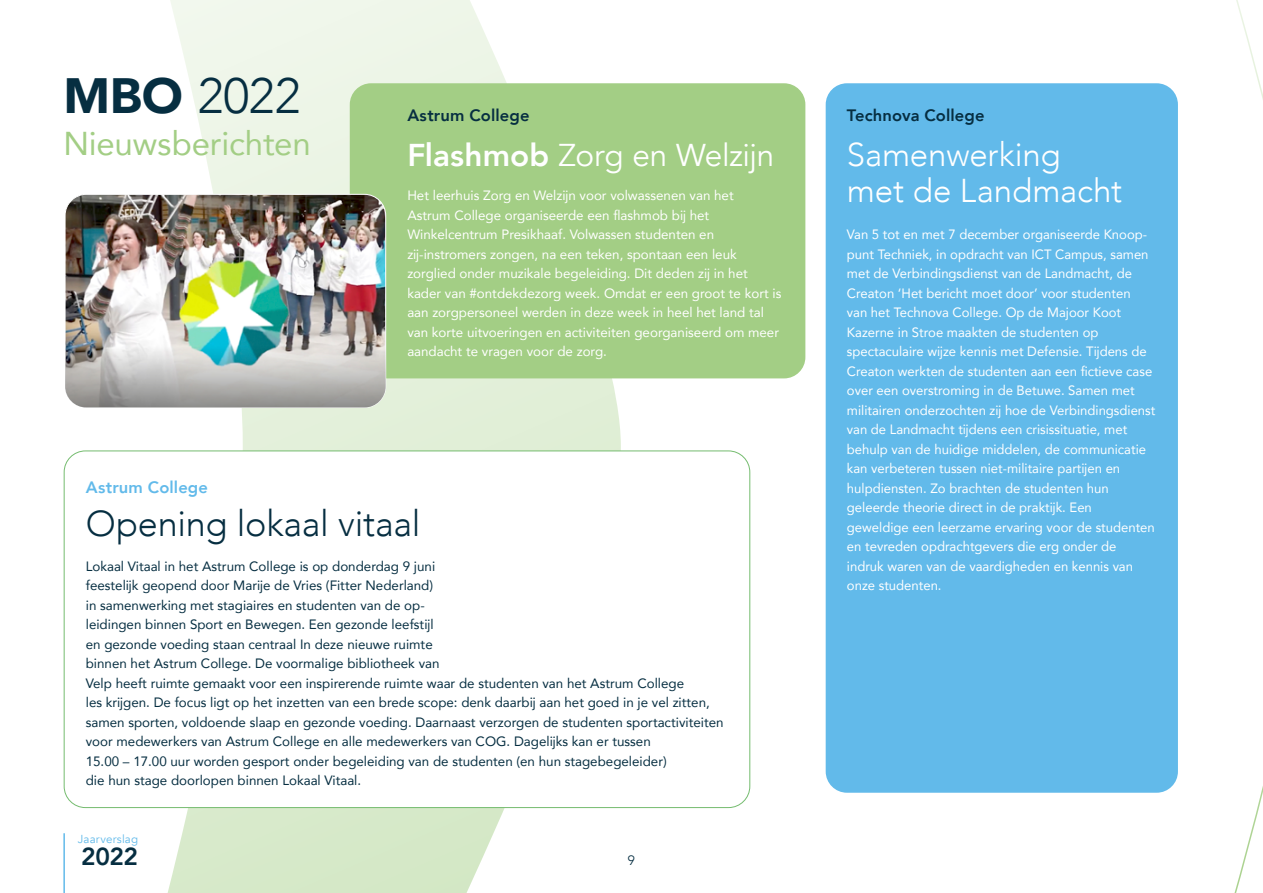
<style>
.page{position:relative;width:1263px;height:893px;background:#fff}
.page>*{position:absolute;margin:0;border:0;box-sizing:border-box;transform-origin:0 0}
.Hoofdkop{font:300 49.5px "Avenir";color:#062e41}
.Nieuwsbericht_kopje{font:300 36px "Avenir";letter-spacing:-.005em;color:#062e41}
.Nieuwsbericht_kopje-2{font:300 33px/36px "Avenir";letter-spacing:-.005em;color:#fff}
.Hoofdkop-2{font:33px "Avenir";letter-spacing:-.005em;color:#a3ce85}
.Nieuwsbericht_kopje-3{font:31.5px "Avenir";letter-spacing:-.01em;color:#fff}
.t1{font:800 24.6px "Avenir";color:#062e41}
.nieuwsartikelen_schoolnaam{font:800 16.5px "Avenir";letter-spacing:.01em;color:#062e41}
.nieuwsartikelen_schoolnaam-2{font:800 16.5px "Avenir";letter-spacing:.01em;color:#62baea}
.nieuwsbericht_wit{font:13.5px/19.5px "Avenir";color:#fff}
.nieuwsbericht_wit-2{font:13.5px/19.5px "Avenir";color:#062e41}
.t2{font:300 13.5px "Avenir";color:#062e41}
.t3{font:11.55px "Avenir";letter-spacing:.015em;color:#62baea}
.s1{font-weight:900}
.s2{font-weight:800}
</style>
<div class="page">
<svg style="left:63px;top:0;width:558px;height:893px"></svg>
<div style="left:826px;top:83px;width:352px;height:710px;background:#62baea;border-radius:21px"></div>
<div style="left:350px;top:83px;width:455px;height:295px;background:#a3ce85;border-radius:21px"></div>
<img style="left:65px;top:194px;width:321px;height:213px">
<div style="left:65px;top:194px;width:321px;height:214px;border:1px solid #fff;border-radius:21px"></div>
<img style="left:65px;top:321px;width:321px;height:86px;border-radius:21px">
<div style="left:64px;top:451px;width:686px;height:357px;background:#fff;border-radius:21px"></div>
<div style="left:764px;top:837px;width:56px;height:56px;border:2px solid #fff;border-radius:50%"></div>
<hr style="left:63px;top:833px;width:2px;height:60px;background:#62baea">
<p class="Hoofdkop" style="left:63px;top:67px;width:239px"><span class="s1">MBO</span> 2022</p>
<p class="Hoofdkop-2" style="left:63px;top:117px;width:249px">Nieuwsberichten</p>
<p class="nieuwsartikelen_schoolnaam" style="left:407px;top:102px;width:124px">Astrum College</p>
<p class="Nieuwsbericht_kopje-3" style="left:407px;top:136px;width:369px"><span class="s2">Flashmob</span> Zorg en Welzijn</p>
<p class="nieuwsbericht_wit" style="left:407px;top:185px;width:375px">Het leerhuis Zorg en Welzijn voor volwassenen van het<br>Astrum College organiseerde een flashmob bij het Winkelcentrum Presikhaaf. Volwassen studenten en zij--instromers zongen, na een teken, spontaan een leuk zorglied onder muzikale begeleiding. Dit deden zij in het kader van #ontdekdezorg week. Omdat er een groot te kort is aan zorgpersoneel werden in deze week in heel het land tal van korte uitvoeringen en activiteiten georganiseerd om meer aandacht te vragen voor de zorg.</p>
<p class="nieuwsartikelen_schoolnaam-2" style="left:86px;top:474px;width:124px">Astrum College</p>
<p class="Nieuwsbericht_kopje" style="left:86px;top:502px;width:336px">Opening lokaal vitaal</p>
<p class="nieuwsbericht_wit-2" style="left:86px;top:556px;width:639px">Lokaal Vitaal in het Astrum College is op donderdag 9 juni<br>feestelijk geopend door Marije de Vries (Fitter Nederland)<br>in samenwerking met stagiaires en studenten van de op-<br>leidingen binnen Sport en Bewegen. Een gezonde leefstijl<br>en gezonde voeding staan centraal In deze nieuwe ruimte<br>binnen het Astrum College. De voormalige bibliotheek van<br>Velp heeft ruimte gemaakt voor een inspirerende ruimte waar de studenten van het Astrum College<br>les krijgen. De focus ligt op het inzetten van een brede scope: denk daarbij aan het goed in je vel zitten, samen sporten, voldoende slaap en gezonde voeding. Daarnaast verzorgen de studenten sportactiviteiten voor medewerkers van Astrum College en alle medewerkers van COG. Dagelijks kan er tussen<br>15.00 – 17.00 uur worden gesport onder begeleiding van de studenten (en hun stagebegeleider)<br>die hun stage doorlopen binnen Lokaal Vitaal.</p>
<p class="t3" style="left:78px;top:832px;width:62px">Jaarverslag</p>
<h3 class="t1" style="left:81px;top:838px;width:59px">2022</h3>
<p class="t2" style="left:628px;top:853px;width:9px">9</p>
<p class="nieuwsartikelen_schoolnaam" style="left:847px;top:102px;width:139px">Technova College</p>
<p class="Nieuwsbericht_kopje-2" style="left:847px;top:136px;width:277px">Samenwerking met de Landmacht</p>
<p class="nieuwsbericht_wit" style="left:847px;top:224px;width:310px">Van 5 tot en met 7 december organiseerde Knoop&shy;punt Techniek, in opdracht van ICT Campus, samen met de Verbindingsdienst van de Landmacht, de Creaton ‘Het bericht moet door’ voor studenten<br>van het Technova College. Op de Majoor Koot Kazerne in Stroe maakten de studenten op spectaculaire wijze kennis met Defensie. Tijdens de Creaton werkten de studenten aan een fictieve case over een overstroming in de Betuwe. Samen met militairen onderzochten zij hoe de Verbindingsdienst van de Landmacht tijdens een crisissituatie, met behulp van de huidige middelen, de communicatie kan verbeteren tussen niet-militaire partijen en hulpdiensten. Zo brachten de studenten hun geleerde theorie direct in de praktijk. Een geweldige een leerzame ervaring voor de studenten en tevreden opdrachtgevers die erg onder de indruk waren van de vaardigheden en kennis van onze studenten.</p>
</div>
